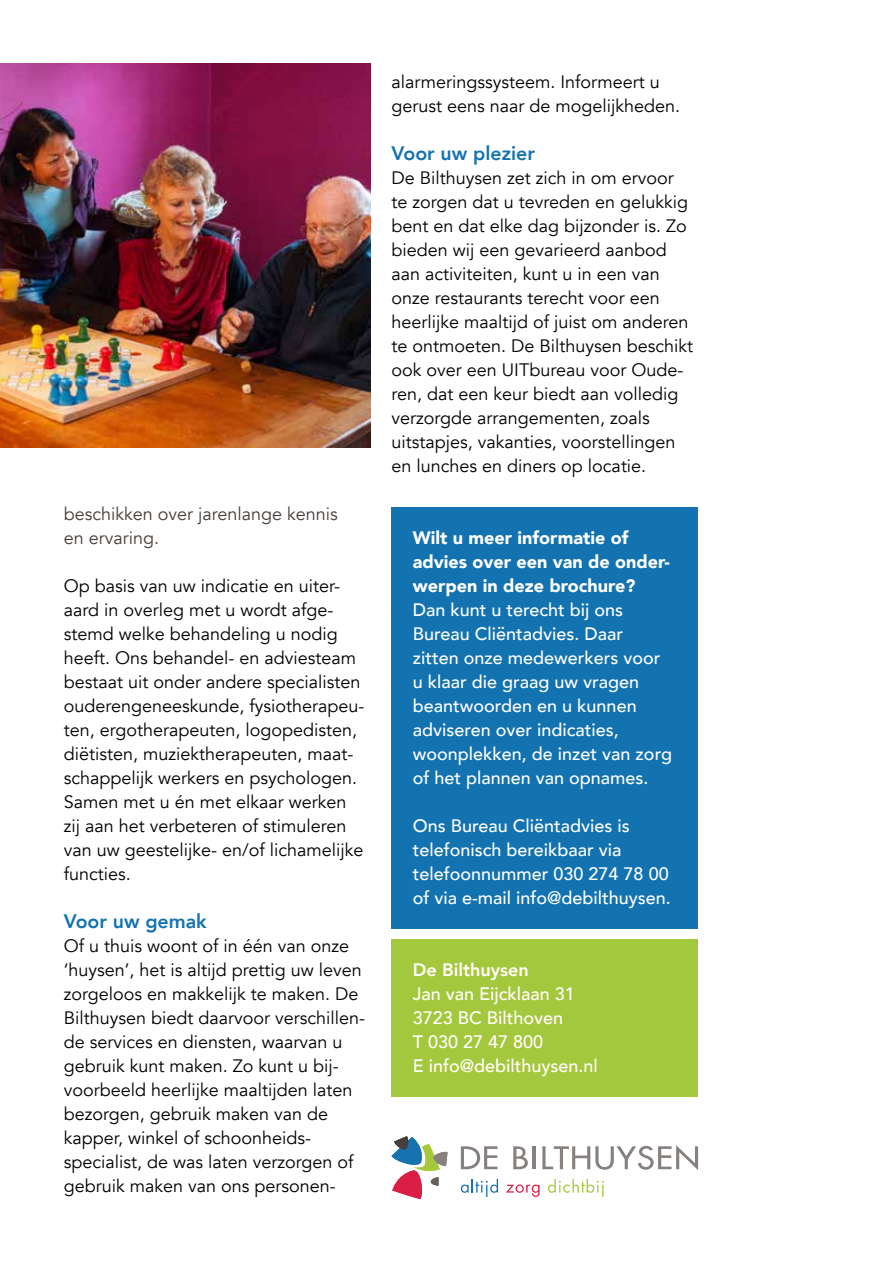
<style>
.page{position:relative;width:893px;height:1263px;background:#fff}
.page>*{position:absolute;margin:0;border:0;box-sizing:border-box;transform-origin:0 0}
.t1{font:800 19.5px "Avenir";color:#1372b0}
.t2{font:18px/24px "Avenir";color:#000}
.t3{font:500 18px/24px "Avenir";color:#fff}
.t4{font:900 18px/24px "Avenir";color:#fff}
.t5{font:18px/24px "Avenir";color:#453e3a}
.t6{font:800 18px "Avenir";color:#fff}
</style>
<div class="page">
<img style="left:0;top:64px;width:370px;height:384px">
<div style="left:392px;top:507px;width:306px;height:422px;background:#1372b0"></div>
<div style="left:392px;top:939px;width:306px;height:158px;background:#a4c83d"></div>
<svg style="left:461px;top:1179px;width:37px;height:18px"></svg>
<svg style="left:506px;top:1184px;width:34px;height:13px"></svg>
<svg style="left:548px;top:1179px;width:56px;height:18px"></svg>
<svg style="left:461px;top:1146px;width:37px;height:23px"></svg>
<svg style="left:513px;top:1146px;width:15px;height:23px"></svg>
<hr style="left:533px;top:1146px;width:3px;height:23px;background:#86807e">
<svg style="left:542px;top:1145px;width:156px;height:25px"></svg>
<svg style="left:392px;top:1136px;width:56px;height:63px"></svg>
<p class="t5" style="left:64px;top:502px;width:276px">beschikken over jarenlange kennis en ervaring.</p>
<p class="t2" style="left:64px;top:574px;width:302px">Op basis van uw indicatie en uiter&shy;aard in overleg met u wordt afge&shy;stemd welke behandeling u nodig heeft. Ons behandel- en adviesteam bestaat uit onder andere specialisten ouderengeneeskunde, fysiotherapeu&shy;ten, ergotherapeuten, logopedisten, diëtisten, muziektherapeuten, maat&shy;schappelijk werkers en psychologen.<br>Samen met u én met elkaar werken zij aan het verbeteren of stimuleren van uw geestelijke- en/of lichamelijke functies.</p>
<p class="t1" style="left:64px;top:906px;width:144px">Voor uw gemak</p>
<p class="t2" style="left:64px;top:934px;width:303px">Of u thuis woont of in één van onze ‘huysen’, het is altijd prettig uw leven zorgeloos en makkelijk te maken. De Bilthuysen biedt daarvoor verschillen&shy;de services en diensten, waarvan u gebruik kunt maken. Zo kunt u bij&shy;voorbeeld heerlijke maaltijden laten bezorgen, gebruik maken van de kapper, winkel of schoonheids&shy;specialist, de was laten verzorgen of gebruik maken van ons personen-</p>
<p class="t2" style="left:392px;top:70px;width:290px">alarmeringssysteem. Informeert u gerust eens naar de mogelijkheden.</p>
<p class="t1" style="left:392px;top:138px;width:145px">Voor uw plezier</p>
<p class="t2" style="left:392px;top:166px;width:303px">De Bilthuysen zet zich in om ervoor te zorgen dat u tevreden en gelukkig bent en dat elke dag bijzonder is. Zo bieden wij een gevarieerd aanbod aan activiteiten, kunt u in een van onze restaurants terecht voor een heerlijke maaltijd of juist om anderen te ontmoeten. De Bilthuysen beschikt ook over een UITbureau voor Oude&shy;ren, dat een keur biedt aan volledig verzorgde arrangementen, zoals uitstapjes, vakanties, voorstellingen en lunches en diners op locatie.</p>
<p class="t4" style="left:413px;top:525px;width:258px">Wilt u meer informatie of advies over een van de onder&shy;werpen in deze brochure?</p>
<p class="t3" style="left:413px;top:597px;width:261px">Dan kunt u terecht bij ons<br>Bureau Cliëntadvies. Daar zitten onze medewerkers voor u klaar die graag uw vragen beantwoorden en u kunnen adviseren over indicaties, woonplekken, de inzet van zorg of het plannen van opnames.</p>
<p class="t3" style="left:413px;top:812px;width:260px">Ons Bureau Cliëntadvies is telefonisch bereikbaar via telefoonnummer 030 274 78 00 of via e-mail info@debilthuysen.</p>
<p class="t6" style="left:413px;top:956px;width:118px">De Bilthuysen</p>
<p class="t3" style="left:413px;top:981px;width:187px">Jan van Eijcklaan 31<br>3723 BC Bilthoven<br>T 030 27 47 800<br>E info@debilthuysen.nl</p>
</div>
